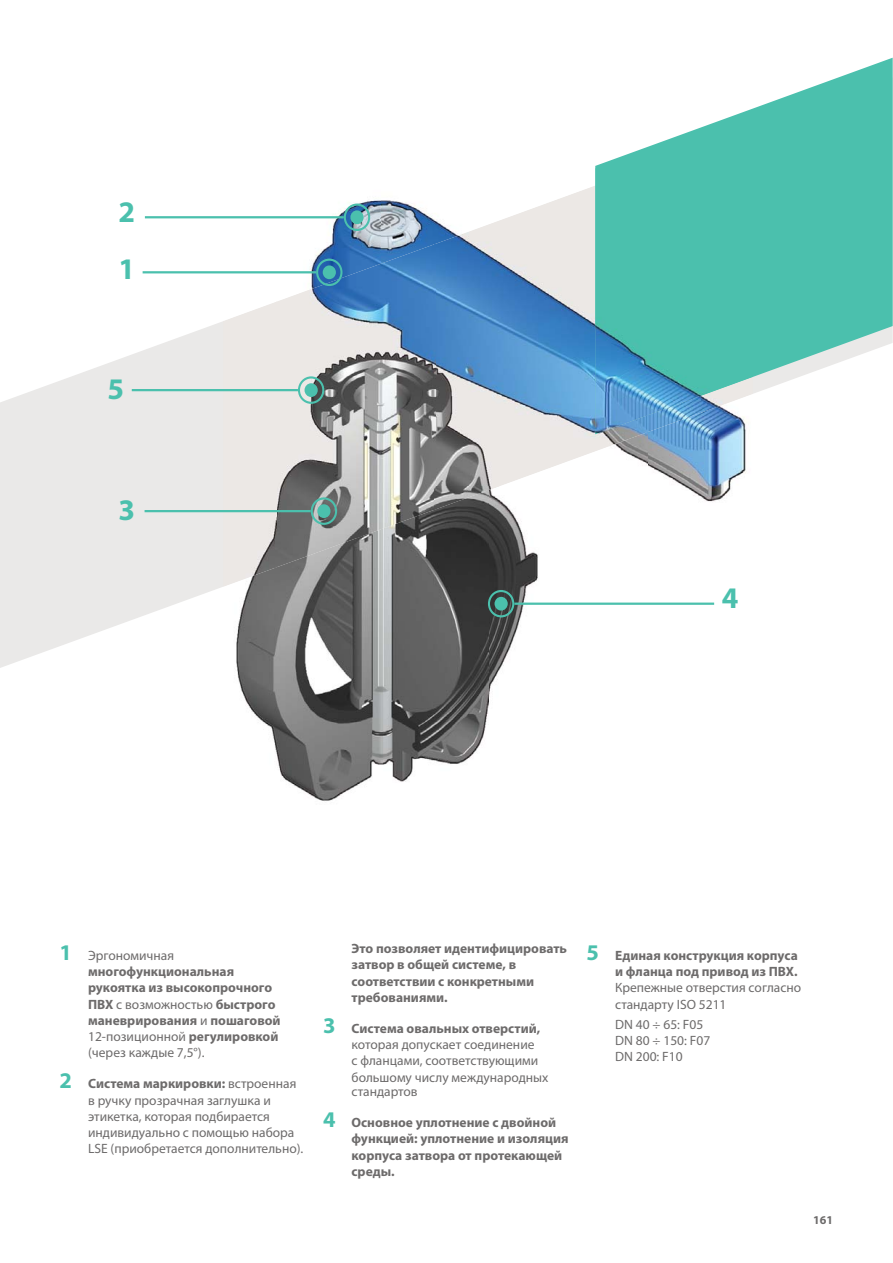
<style>
.page{position:relative;width:893px;height:1263px;background:#fff}
.page>*{position:absolute;margin:0;border:0;box-sizing:border-box;transform-origin:0 0}
.t1{font:700 30px "Myriad Pro";color:#4bc0ad}
.t2{font:700 13.5px/16.2px "Myriad Pro";color:#6d6b6b}
.t3{font:13.5px/16.2px "Myriad Pro";color:#6d6b6b}
.t4{font:700 12px "Myriad Pro";color:#6d6b6b}
.s1{font-size:22.5px;color:#4bc0ad}
.s2{font-weight:400}
.s3{font-weight:700;font-size:22.5px;color:#4bc0ad}
.s4{font-weight:700}
</style>
<div class="page">
<svg style="left:0;top:216px;width:223px;height:452px;fill:#eae9e8"></svg>
<svg style="left:595px;top:58px;width:298px;height:336px;fill:#4bc0ad"></svg>
<img style="left:223px;top:200px;width:158px;height:74px">
<img style="left:381px;top:200px;width:53px;height:35px">
<img style="left:647px;top:434px;width:99px;height:171px">
<img style="left:488px;top:500px;width:159px;height:208px">
<img style="left:382px;top:511px;width:106px;height:271px">
<img style="left:236px;top:538px;width:146px;height:263px">
<img style="left:434px;top:186px;width:213px;height:300px">
<img style="left:275px;top:235px;width:160px;height:303px">
<img style="left:223px;top:285px;width:53px;height:302px">
<img style="left:434px;top:486px;width:66px;height:25px">
<img style="left:275px;top:537px;width:86px;height:32px">
<img style="left:595px;top:168px;width:158px;height:266px">
<svg style="left:344px;top:204px;width:26px;height:27px"></svg>
<div style="left:350px;top:210px;width:14px;height:14px;background:#4bc0ad;border-radius:50%"></div>
<hr style="left:145px;top:216px;width:199px;height:2px;background:#4bc0ad">
<svg style="left:311px;top:497px;width:26px;height:28px"></svg>
<div style="left:317px;top:504px;width:13px;height:14px;background:#4bc0ad;border-radius:50%"></div>
<hr style="left:145px;top:510px;width:166px;height:2px;background:#4bc0ad">
<svg style="left:488px;top:590px;width:26px;height:27px"></svg>
<div style="left:494px;top:597px;width:14px;height:14px;background:#4bc0ad;border-radius:50%"></div>
<hr style="left:514px;top:603px;width:200px;height:2px;background:#4bc0ad">
<svg style="left:316px;top:259px;width:26px;height:27px"></svg>
<div style="left:323px;top:265px;width:13px;height:14px;background:#4bc0ad;border-radius:50%"></div>
<hr style="left:143px;top:271px;width:173px;height:2px;background:#4bc0ad">
<svg style="left:298px;top:376px;width:26px;height:28px"></svg>
<div style="left:304px;top:383px;width:14px;height:14px;background:#4bc0ad;border-radius:50%"></div>
<hr style="left:132px;top:389px;width:166px;height:2px;background:#4bc0ad">
<h1 class="t1" style="left:118px;top:195px;width:18px">2</h1>
<h1 class="t1" style="left:118px;top:251px;width:18px">1</h1>
<h1 class="t1" style="left:107px;top:371px;width:18px">5</h1>
<h1 class="t1" style="left:118px;top:492px;width:18px">3</h1>
<h1 class="t1" style="left:722px;top:580px;width:18px">4</h1>
<p class="t2" style="left:88px;top:947px;width:194px;text-indent:-28px"><span class="s1">1</span> <span class="s2">Эргономичная </span>многофункциональная рукоятка из высокопрочного<br>ПВХ <span class="s2">с возможностью</span> быстрого маневрирования <span class="s2">и</span> пошаговой<br><span class="s2">12-позиционной</span> регулировкой <span class="s2">(через каждые 7,5°).</span></p>
<p class="t3" style="left:88px;top:1077px;width:217px;text-indent:-28px"><span class="s3">2</span> <span class="s4">Система маркировки:</span> встроенная в ручку прозрачная заглушка и этикетка, которая подбирается индивидуально с помощью набора LSE (приобретается дополнительно).</p>
<p class="t2" style="left:351px;top:941px;width:217px">Это позволяет идентифицировать затвор в общей системе, в соответствии с конкретными требованиями.</p>
<p class="t3" style="left:351px;top:1021px;width:198px;text-indent:-28px"><span class="s3">3</span> <span class="s4">Система овальных отверстий, </span>которая допускает соединение<br>с фланцами, соответствующими большому числу международных</p>
<p class="t3" style="left:351px;top:1084px;width:68px">стандартов</p>
<p class="t2" style="left:351px;top:1115px;width:218px;text-indent:-28px"><span class="s1">4</span> Основное уплотнение с двойной функцией: уплотнение и изоляция корпуса затвора от протекающей среды.</p>
<p class="t2" style="left:587px;top:947px;width:213px;text-align:right"><span class="s1">5</span> Единая конструкция корпуса и фланца под привод из ПВХ.</p>
<p class="t3" style="left:615px;top:981px;width:188px">Крепежные отверстия согласно стандарту ISO 5211</p>
<p class="t3" style="left:615px;top:1017px;width:97px">DN 40 ÷ 65: F05<br>DN 80 ÷ 150: F07<br>DN 200: F10</p>
<p class="t4" style="left:813px;top:1213px;width:21px">161</p>
</div>
